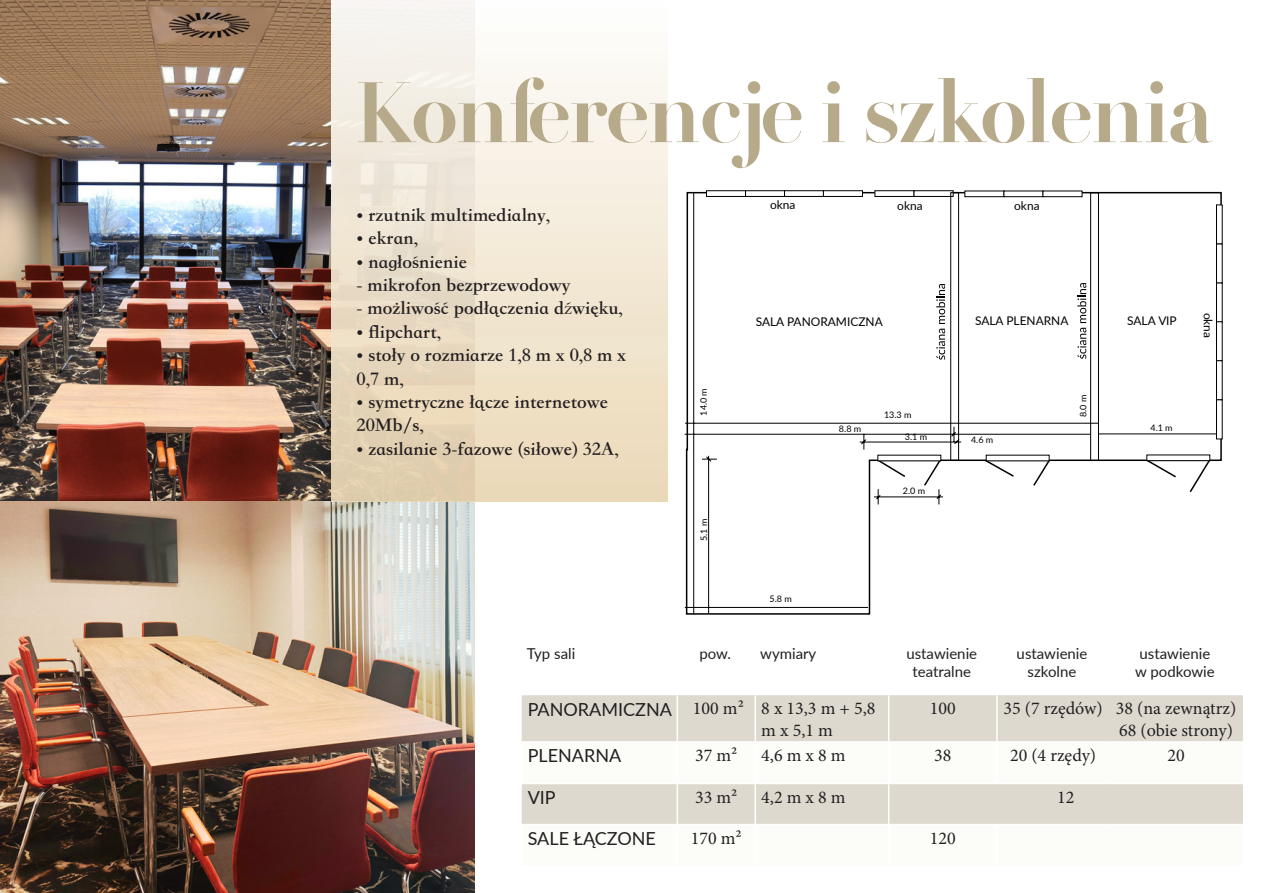
<style>
.page{position:relative;width:1263px;height:893px;background:#fff}
.page>*{position:absolute;margin:0;border:0;box-sizing:border-box;transform-origin:0 0}
.t1{font:85.5px "LT Afficher Neue Bold Display";color:#b6aa8a}
.t2{font:19.5px/23.4px "ST Songti SC Bold";color:#231f20}
.t3{font:18px/21.6px "Minion Pro";color:#231f20}
.t4{font:18px "Lato";color:#231f20}
.t5{font:15px "Lato";color:#231f20}
.t6{font:12px "Lato";color:#000}
.t7{font:9px "Lato";color:#000}
</style>
<div class="page">
<img style="left:0;top:0;width:474px;height:893px">
<div style="left:522px;top:695px;width:721px;height:46px;background:#ded9cf"></div>
<div style="left:522px;top:784px;width:721px;height:40px;background:#ded9cf"></div>
<hr style="left:676px;top:695px;width:2px;height:46px;background:#fff">
<hr style="left:754px;top:695px;width:2px;height:46px;background:#fff">
<hr style="left:888px;top:695px;width:1px;height:46px;background:#fff">
<hr style="left:996px;top:695px;width:2px;height:46px;background:#fff">
<hr style="left:676px;top:784px;width:2px;height:40px;background:#fff">
<hr style="left:754px;top:784px;width:2px;height:40px;background:#fff">
<hr style="left:888px;top:784px;width:1px;height:40px;background:#fff">
<svg style="left:706px;top:190px;width:39px;height:2px"></svg>
<svg style="left:745px;top:190px;width:39px;height:2px"></svg>
<svg style="left:784px;top:190px;width:39px;height:2px"></svg>
<svg style="left:823px;top:190px;width:40px;height:2px"></svg>
<svg style="left:874px;top:190px;width:40px;height:2px"></svg>
<svg style="left:914px;top:190px;width:39px;height:2px"></svg>
<div style="left:964px;top:191px;width:40px;height:6px;background:#848484"></div>
<div style="left:1003px;top:191px;width:40px;height:6px;background:#848484"></div>
<svg style="left:1042px;top:191px;width:40px;height:1px"></svg>
<svg style="left:1217px;top:205px;width:5px;height:39px"></svg>
<svg style="left:1217px;top:244px;width:5px;height:39px"></svg>
<svg style="left:1217px;top:283px;width:5px;height:38px"></svg>
<svg style="left:1217px;top:321px;width:5px;height:39px"></svg>
<svg style="left:1217px;top:360px;width:5px;height:39px"></svg>
<svg style="left:1217px;top:399px;width:5px;height:40px"></svg>
<svg style="left:684px;top:192px;width:533px;height:423px"></svg>
<svg style="left:873px;top:489px;width:70px;height:16px"></svg>
<svg style="left:936px;top:192px;width:163px;height:269px"></svg>
<div style="left:331px;top:0;width:337px;height:502px;background:linear-gradient(to bottom,#fbfaf8,#e6d3b1)"></div>
<p class="t1" style="left:357px;top:59px;width:858px">Konferencje i szkolenia</p>
<p class="t2" style="left:357px;top:204px;width:195px">• rzutnik multimedialny,</p>
<p class="t2" style="left:357px;top:227px;width:63px">• ekran,</p>
<p class="t2" style="left:357px;top:251px;width:112px">• nagłośnienie</p>
<p class="t2" style="left:357px;top:274px;width:215px">- mikrofon bezprzewodowy</p>
<p class="t2" style="left:357px;top:297px;width:268px">- możliwość podłączenia dźwięku,</p>
<p class="t2" style="left:357px;top:321px;width:86px">• flipchart,</p>
<p class="t2" style="left:357px;top:344px;width:271px">• stoły o rozmiarze 1,8 m x 0,8 m x<br>0,7 m,</p>
<p class="t2" style="left:357px;top:391px;width:253px">• symetryczne łącze internetowe<br>20Mb/s,</p>
<p class="t2" style="left:357px;top:438px;width:263px">• zasilanie 3-fazowe (siłowe) 32A,</p>
<p class="t7" style="left:697px;top:416px;width:29px;rotate:-90deg">14.0 m</p>
<p class="t7" style="left:697px;top:541px;width:24px;rotate:-90deg">5.1 m</p>
<p class="t6" style="left:770px;top:197px;width:27px">okna</p>
<p class="t6" style="left:897px;top:197px;width:27px">okna</p>
<p class="t6" style="left:1014px;top:197px;width:27px">okna</p>
<p class="t6" style="left:756px;top:313px;width:129px">SALA PANORAMICZNA</p>
<p class="t6" style="left:975px;top:312px;width:95px">SALA PLENARNA</p>
<p class="t6" style="left:1127px;top:312px;width:51px">SALA VIP</p>
<p class="t7" style="left:839px;top:422px;width:24px">8.8 m</p>
<p class="t7" style="left:884px;top:409px;width:29px">13.3 m</p>
<p class="t7" style="left:905px;top:431px;width:24px">3.1 m</p>
<p class="t7" style="left:971px;top:433px;width:24px">4.6 m</p>
<p class="t7" style="left:903px;top:484px;width:24px">2.0 m</p>
<p class="t7" style="left:1077px;top:417px;width:24px;rotate:-90deg">8.0 m</p>
<p class="t7" style="left:1150px;top:421px;width:24px">4.1 m</p>
<p class="t6" style="left:1217px;top:313px;width:27px;rotate:90deg">okna</p>
<p class="t7" style="left:769px;top:592px;width:24px">5.8 m</p>
<p class="t5" style="left:527px;top:643px;width:50px">Typ sali</p>
<p class="t5" style="left:699px;top:643px;width:33px">pow.</p>
<p class="t5" style="left:760px;top:643px;width:58px">wymiary</p>
<p class="t5" style="left:906px;top:643px;width:72px">ustawienie</p>
<p class="t5" style="left:912px;top:661px;width:60px">teatralne</p>
<p class="t5" style="left:1017px;top:643px;width:72px">ustawienie</p>
<p class="t5" style="left:1028px;top:661px;width:50px">szkolne</p>
<p class="t5" style="left:1139px;top:643px;width:72px">ustawienie</p>
<p class="t5" style="left:1135px;top:661px;width:81px">w podkowie</p>
<p class="t4" style="left:528px;top:696px;width:146px">PANORAMICZNA</p>
<p class="t3" style="left:693px;top:698px;width:52px">100 m²</p>
<p class="t3" style="left:761px;top:698px;width:116px">8 x 13,3 m + 5,8 m x 5,1 m</p>
<p class="t3" style="left:930px;top:698px;width:27px">100</p>
<p class="t3" style="left:1003px;top:698px;width:101px">35 (7 rzędów)</p>
<p class="t3" style="left:1116px;top:698px;width:122px">38 (na zewnątrz)</p>
<p class="t3" style="left:1119px;top:719px;width:115px">68 (obie strony)</p>
<p class="t4" style="left:528px;top:743px;width:95px">PLENARNA</p>
<p class="t3" style="left:695px;top:745px;width:44px">37 m²</p>
<p class="t3" style="left:761px;top:745px;width:86px">4,6 m x 8 m</p>
<p class="t3" style="left:934px;top:745px;width:19px">38</p>
<p class="t3" style="left:1010px;top:745px;width:88px">20 (4 rzędy)</p>
<p class="t3" style="left:1167px;top:745px;width:19px">20</p>
<p class="t4" style="left:528px;top:784px;width:30px">VIP</p>
<p class="t3" style="left:695px;top:786px;width:44px">33 m²</p>
<p class="t3" style="left:761px;top:786px;width:86px">4,2 m x 8 m</p>
<p class="t3" style="left:1057px;top:786px;width:19px">12</p>
<p class="t4" style="left:528px;top:826px;width:130px">SALE ŁĄCZONE</p>
<p class="t3" style="left:691px;top:827px;width:52px">170 m²</p>
<p class="t3" style="left:930px;top:827px;width:27px">120</p>
</div>
